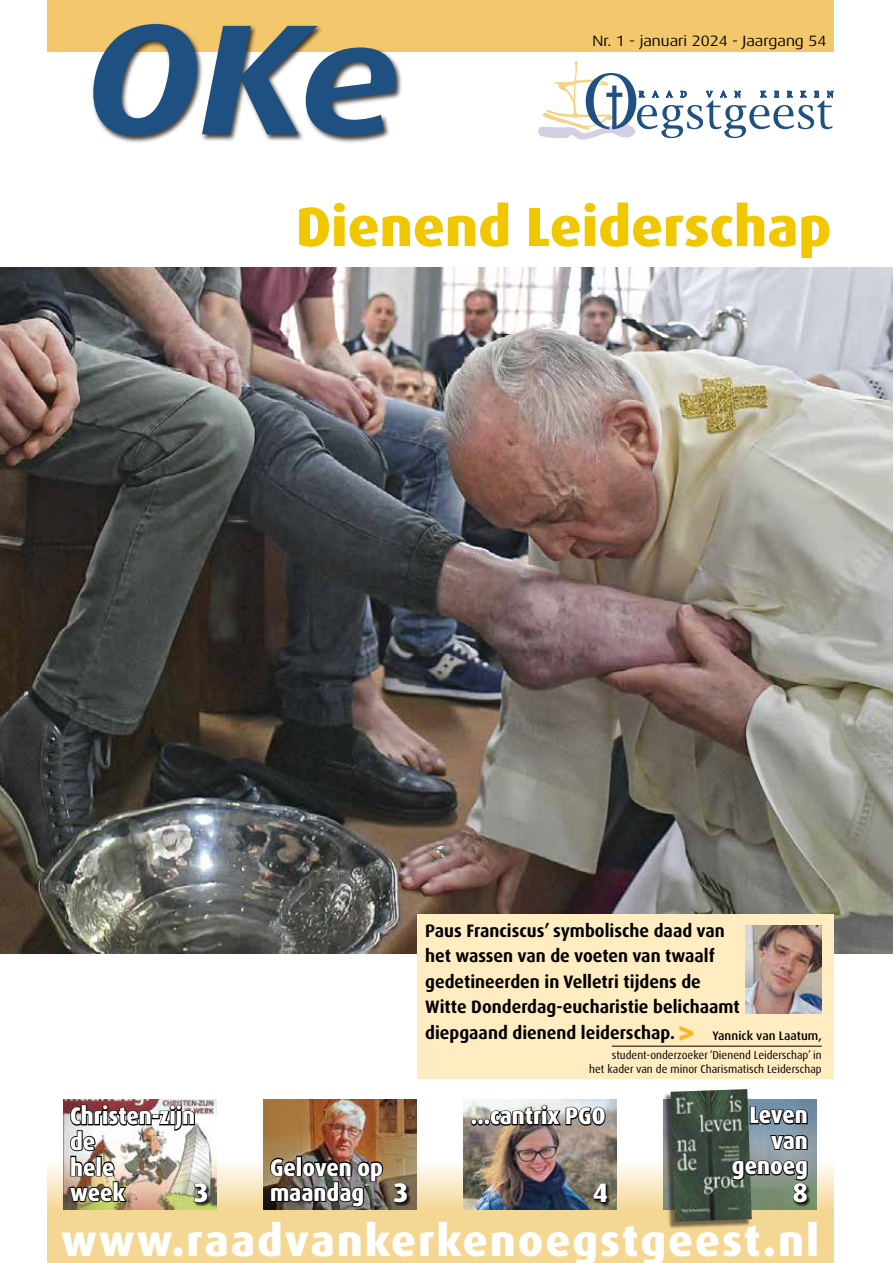
<style>
.page{position:relative;width:893px;height:1263px;background:#fff}
.page>*{position:absolute;margin:0;border:0;box-sizing:border-box;transform-origin:0 0}
.t1{font:italic 700 expanded 157.5px "Dax OT";color:#1e5182}
.t2{font:800 55.5px "Dax OT";color:#f1c800}
.t3{font:800 43.5px "Dax OT";letter-spacing:.045em;color:#fff}
.t4{font:800 27px "Dax OT";color:#fff}
.t5{font:800 24px/25.5px "Dax OT";color:#fff;scale:.9 1}
.t6{font:700 18px/25.5px "Dax OT";color:#000;scale:.96 1}
.t7{font:expanded 15px "Dax OT";color:#000}
.t8{font:500 12.3px "Dax OT";color:#000}
.t9{font:11.4px/13.5px "Dax OT";color:#000;text-align:right}
.s1{font-weight:800;font-size:33px;color:#fab725}
</style>
<div class="page">
<svg style="left:47px;top:1152px;width:786px;height:111px;background:#f5dba0"></svg>
<img style="left:0;top:268px;width:893px;height:686px">
<svg style="left:538px;top:61px;width:295px;height:79px"></svg>
<svg style="left:612px;top:86px;width:4px;height:42px"></svg>
<div style="left:47px;top:0;width:786px;height:51px;background:#f3c76b"></div>
<div style="left:91px;top:23px;width:312px;height:120px;background:#000;opacity:.75"></div>
<img style="left:64px;top:1099px;width:153px;height:111px">
<img style="left:264px;top:1099px;width:153px;height:111px">
<img style="left:463px;top:1099px;width:154px;height:111px">
<img style="left:766px;top:1099px;width:50px;height:111px">
<img style="left:752px;top:1099px;width:14px;height:111px">
<div style="left:593px;top:1183px;width:18px;height:24px;background:#000;opacity:.75"></div>
<svg style="left:593px;top:1183px;width:15px;height:20px"></svg>
<div style="left:793px;top:1183px;width:18px;height:24px;background:#000;opacity:.75"></div>
<div style="left:194px;top:1183px;width:17px;height:24px;background:#000;opacity:.75"></div>
<img style="left:68px;top:1104px;width:140px;height:126px">
<div style="left:296px;top:1156px;width:6px;height:20px;border:2px solid #000"></div>
<img style="left:269px;top:1157px;width:115px;height:51px">
<div style="left:417px;top:914px;width:416px;height:164px;background:#ffecc0"></div>
<img style="left:745px;top:925px;width:77px;height:88px">
<div style="left:471px;top:1119px;width:6px;height:7px;border:2px solid #000;border-radius:50%"></div>
<div style="left:477px;top:1119px;width:7px;height:7px;border:2px solid #000;border-radius:50%"></div>
<div style="left:484px;top:1119px;width:6px;height:7px;border:2px solid #000;border-radius:50%"></div>
<svg style="left:489px;top:1105px;width:117px;height:22px;background:#72706d"></svg>
<div style="left:394px;top:1183px;width:17px;height:24px;background:#000;opacity:.75"></div>
<svg style="left:393px;top:1182px;width:15px;height:21px"></svg>
<hr style="left:612px;top:1046px;width:210px;height:1px;background:#000">
<div style="left:663px;top:1090px;width:87px;height:139px;background:#000;opacity:.52"></div>
<img style="left:671px;top:1089px;width:81px;height:133px">
<svg style="left:749px;top:1105px;width:60px;height:20px"></svg>
<svg style="left:769px;top:1134px;width:40px;height:17px"></svg>
<svg style="left:731px;top:1159px;width:78px;height:44px;background:#546055"></svg>
<h1 class="t1" style="left:85px;top:-21px;width:318px">OKe</h1>
<p class="t7" style="left:592px;top:31px;width:235px">Nr. 1 - januari 2024 - Jaargang 54</p>
<h2 class="t2" style="left:296px;top:191px;width:537px">Dienend Leiderschap</h2>
<p class="t6" style="left:425px;top:918px;width:329px">Paus Franciscus’ symbolische daad van het wassen van de voeten van twaalf gedetineerden in Velletri tijdens de Witte Donderdag-eucharistie belichaamt diepgaand dienend leiderschap. <span class="s1">&gt;</span></p>
<p class="t8" style="left:712px;top:1027px;width:111px">Yannick van Laatum,</p>
<p class="t9" style="left:589px;top:1048px;width:234px">student-onderzoeker ‘Dienend Leiderschap’ in<br>het kader van de minor Charismatisch Leiderschap</p>
<h3 class="t5" style="left:732px;top:1102px;width:86px;text-align:right">Leven van genoeg</h3>
<h3 class="t5" style="left:70px;top:1104px;width:141px">Christen-zijn de<br>hele<br>week</h3>
<h3 class="t5" style="left:471px;top:1104px;width:151px">...cantrix PGO</h3>
<h3 class="t5" style="left:270px;top:1155px;width:127px">Geloven op maandag</h3>
<h3 class="t4" style="left:194px;top:1175px;width:16px">3</h3>
<h3 class="t4" style="left:593px;top:1175px;width:17px">4</h3>
<h3 class="t4" style="left:792px;top:1175px;width:17px">8</h3>
<h3 class="t4" style="left:394px;top:1175px;width:16px">3</h3>
<h3 class="t3" style="left:61px;top:1213px;width:760px">www.raadvankerkenoegstgeest.nl</h3>
</div>
